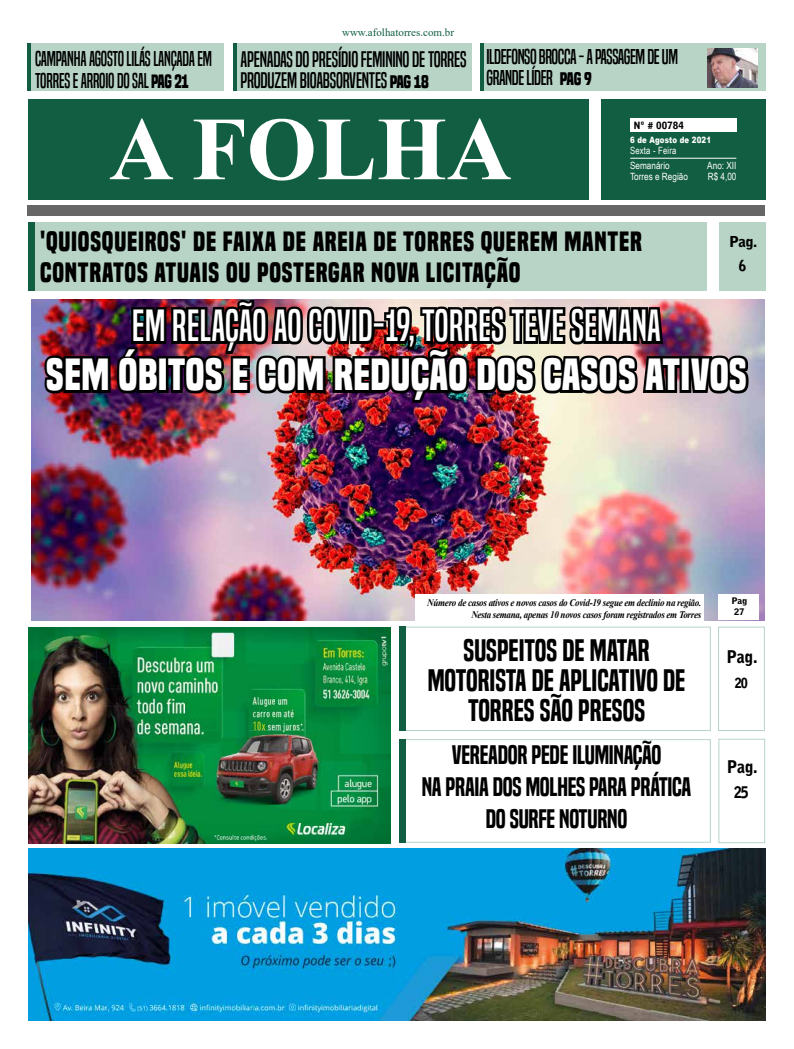
<style>
.page{position:relative;width:794px;height:1049px;background:#fff}
.page>*{position:absolute;margin:0;border:0;box-sizing:border-box;transform-origin:0 0}
.t1{font:700 90px "Times New Roman";color:#fff}
.t2{font:42px "Built Titling Rg";letter-spacing:.01em;color:#fff}
.t3{font:700 42px "Built Titling Rg";letter-spacing:.01em;color:#fff}
.t4{font:29px/30px "Built Titling Sb";color:#000;text-align:center}
.t5{font:700 26px/31px "Built Titling Rg";letter-spacing:.03em;color:#000}
.t6{font:25px/32px "Built Titling Sb";letter-spacing:-.01em;color:#000;text-align:center}
.t7{font:21px/21px "Built Titling Rg";letter-spacing:-.01em;color:#000}
.t8{font:20px/22px "Built Titling Rg";letter-spacing:-.02em;color:#000;scale:.95 1}
.t9{font:20px/21px "Built Titling Rg";letter-spacing:-.02em;color:#000}
.t10{font:900 17.4px "Bell Gothic Std";letter-spacing:-.02em;color:#000;scale:.92 1}
.t11{font:900 16px "Bell Gothic Std";color:#000;scale:.88 1}
.t12{font:900 15px/23.2px "Bell Gothic Std";color:#000;text-align:center}
.t13{font:900 14px "Bell Gothic Std";color:#000;scale:.92 1}
.t14{font:11px "Times New Roman";color:#125e42}
.t15{font:italic 700 10px/12px "Times New Roman";letter-spacing:-.03em;color:#000;text-align:right;scale:.9 1}
.t16{font:10px/11px "Arial Narrow";color:#fff}
.t17{font:10px/15.1px "Arial Narrow";color:#fff;scale:.94 1}
.t18{font:900 10px "Bell Gothic Std";color:#000}
.t19{font:900 9px/11px "Bell Gothic Std";color:#000;text-align:center;scale:1.06 1}
.t20{font:900 8.7px "Arial";letter-spacing:.02em;color:#fff;scale:.8 1}
.s1{font-weight:700;font-size:17px}
.s2{font-weight:700;font-size:18px}
</style>
<div class="page">
<img style="left:29px;top:848px;width:737px;height:173px">
<div style="left:484px;top:43px;width:281px;height:48px;background:#b8d4c7"></div>
<div style="left:27px;top:43px;width:197px;height:48px;background:#b8d4c7"></div>
<hr style="left:27px;top:43px;width:4px;height:48px;background:#125e42">
<div style="left:237px;top:43px;width:235px;height:48px;background:#b8d4c7"></div>
<hr style="left:234px;top:43px;width:3px;height:48px;background:#125e42">
<hr style="left:480px;top:43px;width:4px;height:48px;background:#125e42">
<div style="left:28px;top:99px;width:560px;height:100px;background:#125e42"></div>
<div style="left:28px;top:205px;width:737px;height:11px;background:#666"></div>
<div style="left:601px;top:99px;width:164px;height:100px;background:#125e42"></div>
<div style="left:630px;top:118px;width:106px;height:13px;background:#fff"></div>
<svg style="left:630px;top:158px;width:106px;height:1px"></svg>
<div style="left:399px;top:626px;width:312px;height:105px;border:1px solid #b8d4c7"></div>
<div style="left:399px;top:739px;width:312px;height:104px;border:1px solid #b8d4c7"></div>
<div style="left:718px;top:626px;width:47px;height:105px;border:1px solid #b8d4c7"></div>
<div style="left:718px;top:739px;width:47px;height:104px;border:1px solid #b8d4c7"></div>
<div style="left:399px;top:626px;width:7px;height:105px;background:#125e42"></div>
<div style="left:399px;top:739px;width:7px;height:104px;background:#125e42"></div>
<img style="left:28px;top:627px;width:363px;height:216px">
<img style="left:31px;top:299px;width:733px;height:322px">
<div style="left:35px;top:222px;width:672px;height:69px;background:#b8d4c7"></div>
<div style="left:719px;top:222px;width:46px;height:69px;background:#b8d4c7"></div>
<div style="left:29px;top:222px;width:6px;height:69px;background:#125e42"></div>
<img style="left:41px;top:299px;width:711px;height:235px">
<div style="left:718px;top:594px;width:41px;height:26px;background:#fff"></div>
<div style="left:415px;top:594px;width:288px;height:27px;background:#fff"></div>
<img style="left:707px;top:49px;width:50px;height:39px">
<p class="t14" style="left:342px;top:25px;width:114px">www.afolhatorres.com.br</p>
<h3 class="t7" style="left:240px;top:49px;width:228px">APENADAS DO PRESÍDIO FEMININO DE TORRES<br>PRODUZEM BIOABSORVENTES <span class="s1">PAG 18</span></h3>
<h3 class="t9" style="left:486px;top:46px;width:193px">ILDEFONSO BROCCA - A PASSAGEM DE UM<br>GRANDE LÍDER <span class="s1">PAG 9</span></h3>
<h1 class="t1" style="left:109px;top:84px;width:404px">A FOLHA</h1>
<p class="t18" style="left:633px;top:120px;width:52px">Nº # 00784</p>
<h3 class="t8" style="left:35px;top:48px;width:188px">CAMPANHA AGOSTO LILÁS LANÇADA EM<br>TORRES E ARROIO DO SAL <span class="s2">PAG 21</span></h3>
<p class="t20" style="left:630px;top:133px;width:103px">6 de Agosto de 2021</p>
<p class="t17" style="left:630px;top:142px;width:51px">Sexta - Feira<br>Semanário</p>
<p class="t16" style="left:630px;top:170px;width:59px">Torres e Região</p>
<p class="t16" style="left:707px;top:159px;width:31px">Ano: XII<br>R$ 4,00</p>
<h3 class="t5" style="left:40px;top:226px;width:603px">'QUIOSQUEIROS' DE FAIXA DE AREIA DE TORRES QUEREM MANTER<br>CONTRATOS ATUAIS OU POSTERGAR NOVA LICITAÇÃO</h3>
<h3 class="t12" style="left:729px;top:230px;width:30px">Pag.<br>6</h3>
<h2 class="t2" style="left:132px;top:301px;width:530px">EM RELAÇÃO AO COVID-19, TORRES TEVE SEMANA</h2>
<h2 class="t3" style="left:46px;top:350px;width:702px">SEM ÓBITOS E COM REDUÇÃO DOS CASOS ATIVOS</h2>
<p class="t15" style="left:427px;top:596px;width:306px">Número de casos ativos e novos casos do Covid-19 segue em declínio na região.<br>Nesta semana, apenas 10 novos casos foram registrados em Torres</p>
<h3 class="t4" style="left:428px;top:635px;width:259px">SUSPEITOS DE MATAR<br>MOTORISTA DE APLICATIVO DE<br>TORRES SÃO PRESOS</h3>
<h3 class="t6" style="left:422px;top:739px;width:271px">VEREADOR PEDE ILUMINAÇÃO<br>NA PRAIA DOS MOLHES PARA PRÁTICA<br>DO SURFE NOTURNO</h3>
<p class="t19" style="left:731px;top:595px;width:17px">Pag<br>27</p>
<h3 class="t10" style="left:726px;top:646px;width:35px">Pag.</h3>
<h3 class="t13" style="left:735px;top:675px;width:16px">20</h3>
<h3 class="t10" style="left:726px;top:756px;width:35px">Pag.</h3>
<h3 class="t11" style="left:734px;top:783px;width:18px">25</h3>
</div>
